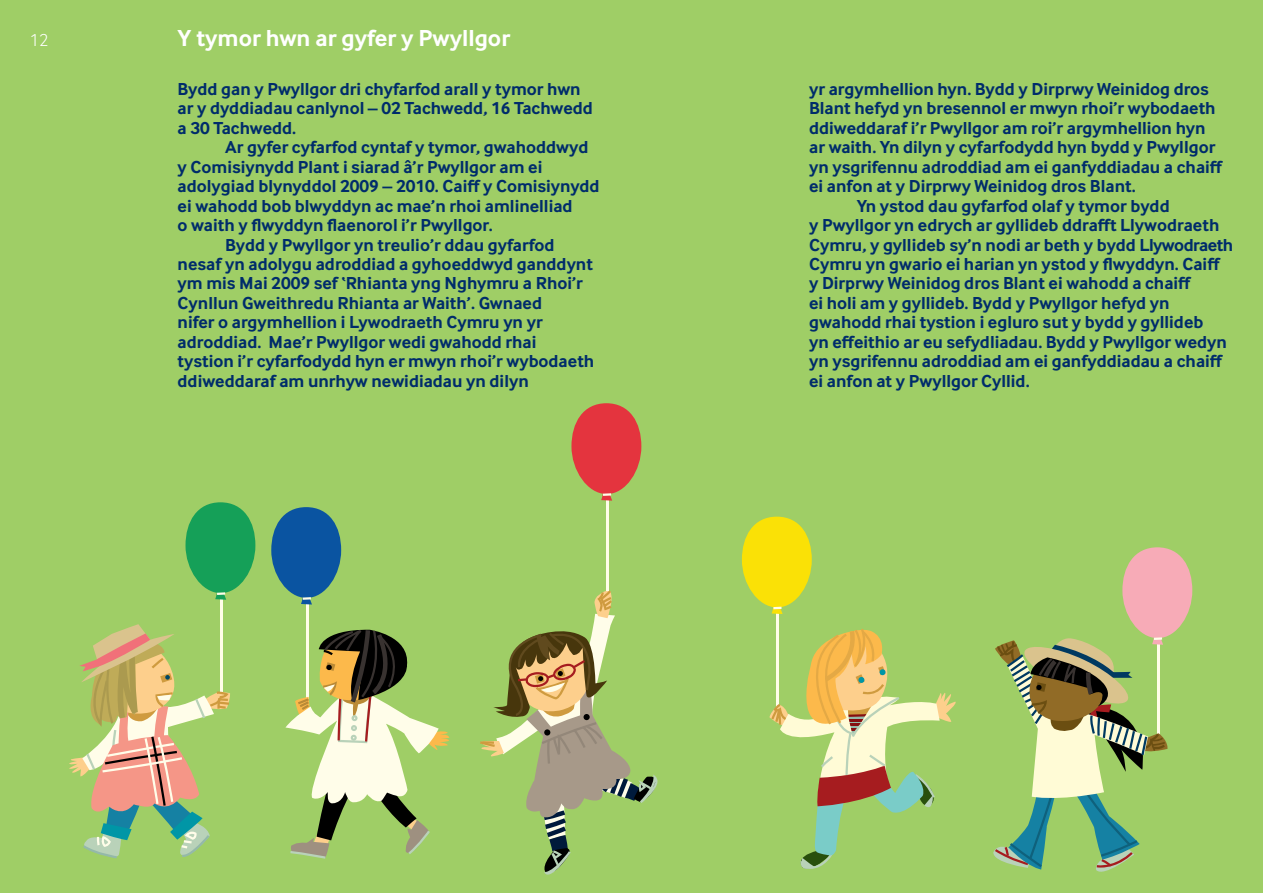
<style>
.page{position:relative;width:1263px;height:893px;background:#9fce66}
.page>*{position:absolute;margin:0;border:0;box-sizing:border-box;transform-origin:0 0}
.t1{font:700 24px "Cynulliad Sans";color:#fff}
.t2{font:700 18px/19.5px "Cynulliad Sans";color:#002c6b}
.t3{font:18px "Cynulliad Sans Lt";color:#fff}
</style>
<div class="page">
<div style="left:1122px;top:547px;width:70px;height:91px;background:#f7abb7;border-radius:50%"></div>
<svg style="left:993px;top:635px;width:175px;height:243px;background:#98b673"></svg>
<hr style="left:777px;top:608px;width:2px;height:100px;background:#fffde9">
<div style="left:742px;top:517px;width:70px;height:90px;background:#fae106;border-radius:50%"></div>
<svg style="left:772px;top:606px;width:11px;height:8px"></svg>
<svg style="left:769px;top:627px;width:189px;height:247px;background:#b2c773"></svg>
<hr style="left:306px;top:599px;width:2px;height:99px;background:#fffde9">
<div style="left:271px;top:507px;width:70px;height:91px;background:#0a54a1;border-radius:50%"></div>
<svg style="left:301px;top:597px;width:11px;height:7px"></svg>
<svg style="left:285px;top:629px;width:164px;height:230px;background:#a7bc77"></svg>
<hr style="left:220px;top:594px;width:3px;height:99px;background:#fffde9">
<div style="left:185px;top:502px;width:70px;height:91px;background:#15a058;border-radius:50%"></div>
<svg style="left:215px;top:592px;width:11px;height:8px"></svg>
<svg style="left:68px;top:624px;width:162px;height:239px;background:#b7c07c"></svg>
<hr style="left:606px;top:495px;width:2px;height:99px;background:#fffde9">
<div style="left:571px;top:403px;width:70px;height:91px;background:#e4343e;border-radius:50%"></div>
<svg style="left:601px;top:493px;width:11px;height:8px"></svg>
<svg style="left:480px;top:590px;width:178px;height:286px;background:#a0b96b"></svg>
<p class="t3" style="left:30px;top:30px;width:20px">12</p>
<h1 class="t1" style="left:178px;top:24px;width:334px">Y tymor hwn ar gyfer y Pwyllgor</h1>
<p class="t2" style="left:178px;top:79px;width:417px">Bydd gan y Pwyllgor dri chyfarfod arall y tymor hwn ar y dyddiadau canlynol – 02 Tachwedd, 16 Tachwedd a 30 Tachwedd.</p>
<p class="t2" style="left:225px;top:137px;width:365px">Ar gyfer cyfarfod cyntaf y tymor, gwahoddwyd</p>
<p class="t2" style="left:178px;top:157px;width:366px">y Comisiynydd Plant i siarad â’r Pwyllgor am ei</p>
<p class="t2" style="left:178px;top:176px;width:423px">adolygiad blynyddol 2009 – 2010. Caiff y Comisiynydd</p>
<p class="t2" style="left:178px;top:196px;width:396px">ei wahodd bob blwyddyn ac mae’n rhoi amlinelliad</p>
<p class="t2" style="left:178px;top:215px;width:317px">o waith y flwyddyn flaenorol i’r Pwyllgor.</p>
<p class="t2" style="left:225px;top:235px;width:331px">Bydd y Pwyllgor yn treulio’r ddau gyfarfod</p>
<p class="t2" style="left:178px;top:254px;width:417px">nesaf yn adolygu adroddiad a gyhoeddwyd ganddynt</p>
<p class="t2" style="left:178px;top:274px;width:407px">ym mis Mai 2009 sef ‘Rhianta yng Nghymru a Rhoi’r</p>
<p class="t2" style="left:178px;top:293px;width:366px">Cynllun Gweithredu Rhianta ar Waith’. Gwnaed</p>
<p class="t2" style="left:178px;top:313px;width:367px">nifer o argymhellion i Lywodraeth Cymru yn yr</p>
<p class="t2" style="left:178px;top:332px;width:360px">adroddiad. Mae’r Pwyllgor wedi gwahodd rhai</p>
<p class="t2" style="left:178px;top:352px;width:418px">tystion i’r cyfarfodydd hyn er mwyn rhoi’r wybodaeth</p>
<p class="t2" style="left:178px;top:371px;width:353px">ddiweddaraf am unrhyw newidiadau yn dilyn</p>
<p class="t2" style="left:809px;top:79px;width:401px">yr argymhellion hyn. Bydd y Dirprwy Weinidog dros</p>
<p class="t2" style="left:809px;top:98px;width:408px">Blant hefyd yn bresennol er mwyn rhoi’r wybodaeth</p>
<p class="t2" style="left:809px;top:118px;width:398px">ddiweddaraf i’r Pwyllgor am roi’r argymhellion hyn</p>
<p class="t2" style="left:809px;top:137px;width:408px">ar waith. Yn dilyn y cyfarfodydd hyn bydd y Pwyllgor</p>
<p class="t2" style="left:809px;top:157px;width:416px">yn ysgrifennu adroddiad am ei ganfyddiadau a chaiff</p>
<p class="t2" style="left:809px;top:176px;width:328px">ei anfon at y Dirprwy Weinidog dros Blant.</p>
<p class="t2" style="left:857px;top:196px;width:314px">Yn ystod dau gyfarfod olaf y tymor bydd</p>
<p class="t2" style="left:809px;top:215px;width:412px">y Pwyllgor yn edrych ar gyllideb ddrafft Llywodraeth</p>
<p class="t2" style="left:809px;top:235px;width:426px">Cymru, y gyllideb sy’n nodi ar beth y bydd Llywodraeth</p>
<p class="t2" style="left:809px;top:254px;width:413px">Cymru yn gwario ei harian yn ystod y flwyddyn. Caiff</p>
<p class="t2" style="left:809px;top:274px;width:384px">y Dirprwy Weinidog dros Blant ei wahodd a chaiff</p>
<p class="t2" style="left:809px;top:293px;width:362px">ei holi am y gyllideb. Bydd y Pwyllgor hefyd yn</p>
<p class="t2" style="left:809px;top:313px;width:396px">gwahodd rhai tystion i egluro sut y bydd y gyllideb</p>
<p class="t2" style="left:809px;top:332px;width:419px">yn effeithio ar eu sefydliadau. Bydd y Pwyllgor wedyn</p>
<p class="t2" style="left:809px;top:352px;width:416px">yn ysgrifennu adroddiad am ei ganfyddiadau a chaiff</p>
<p class="t2" style="left:809px;top:371px;width:222px">ei anfon at y Pwyllgor Cyllid.</p>
</div>
